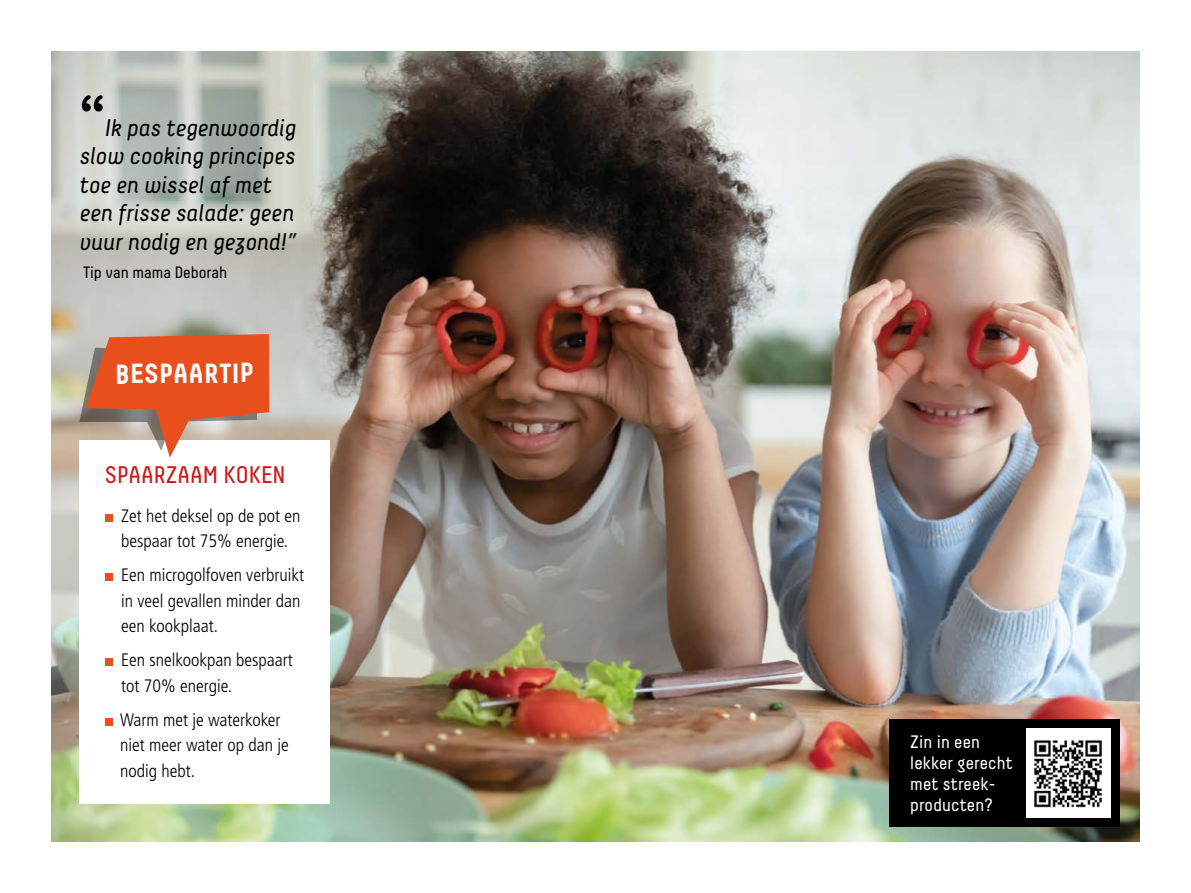
<style>
.page{position:relative;width:1191px;height:893px;background:#fff}
.page>*{position:absolute;margin:0;border:0;box-sizing:border-box;transform-origin:0 0}
.t1{font:55.5px "Arial Rounded MT Bold";color:#000}
.t2{font:700 27.6px "Decima";color:#fff}
.t3{font:italic 24px/28.5px "Decima";color:#000}
.t4{font:24px "Decima";color:#cd1719}
.t5{font:300 condensed 18px/25.5px "Frutiger LT Pro";color:#000}
.t6{font:18px/21px "Decima";letter-spacing:.01em;color:#fff}
.t7{font:16.5px "Decima";color:#000}
</style>
<div class="page">
<img style="left:293px;top:52px;width:847px;height:790px">
<svg style="left:51px;top:51px;width:242px;height:791px;background:#bfc4b6"></svg>
<div style="left:889px;top:719px;width:230px;height:108px;background:#000"></div>
<div style="left:1026px;top:728px;width:84px;height:90px;background:#fff"></div>
<div style="left:79px;top:440px;width:251px;height:364px;background:#fff"></div>
<div style="left:105px;top:514px;width:8px;height:8px;background:#e94e1d"></div>
<div style="left:105px;top:573px;width:8px;height:8px;background:#e94e1d"></div>
<div style="left:105px;top:658px;width:8px;height:8px;background:#e94e1d"></div>
<div style="left:105px;top:718px;width:8px;height:8px;background:#e94e1d"></div>
<svg style="left:79px;top:334px;width:190px;height:124px;background:#db7e5e"></svg>
<img style="left:1034px;top:740px;width:68px;height:68px">
<p class="t1" style="left:79px;top:83px;width:27px">“</p>
<p class="t3" style="left:79px;top:113px;width:218px;text-indent:25px">Ik pas tegenwoordig slow cooking principes toe en wissel af met een frisse salade: geen vuur nodig en gezond!”</p>
<p class="t7" style="left:83px;top:263px;width:146px">Tip van mama Deborah</p>
<p class="t2" style="left:115px;top:358px;width:140px;rotate:-1deg">BESPAARTIP</p>
<p class="t4" style="left:105px;top:461px;width:182px">SPAARZAAM KOKEN</p>
<p class="t5" style="left:121px;top:503px;width:181px">Zet het deksel op de pot en bespaar tot 75% energie.</p>
<p class="t5" style="left:121px;top:562px;width:184px">Een microgolfoven verbruikt in veel gevallen minder dan een kookplaat.</p>
<p class="t5" style="left:121px;top:647px;width:173px">Een snelkookpan bespaart tot 70% energie.</p>
<p class="t5" style="left:120px;top:707px;width:170px">Warm met je waterkoker niet meer water op dan je nodig hebt.</p>
<p class="t6" style="left:910px;top:731px;width:104px">Zin in een lekker gerecht met streek&shy;producten?</p>
</div>
